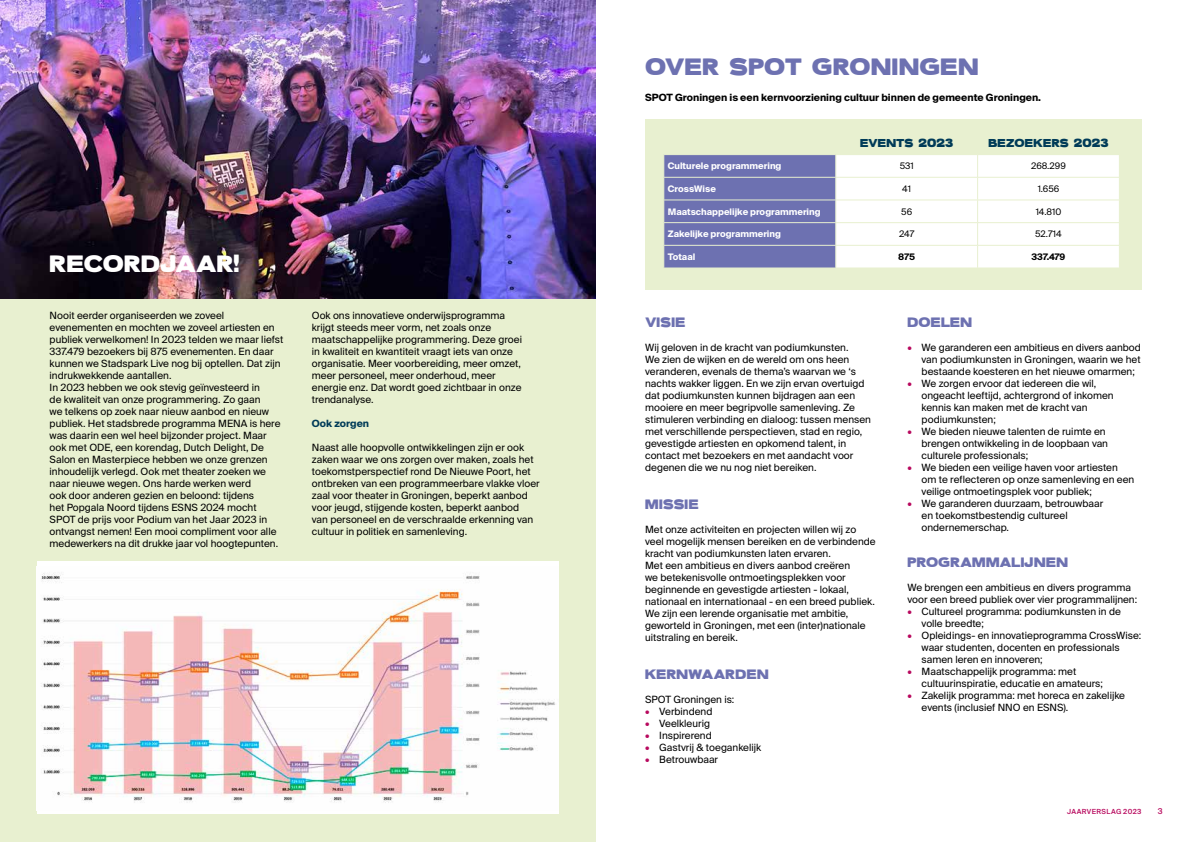
<style>
.page{position:relative;width:1191px;height:842px;background:#fff}
.page>*{position:absolute;margin:0;border:0;box-sizing:border-box;transform-origin:0 0}
.t1{font:33px "Eighties";letter-spacing:.015em;color:#6d71b1}
.t2{font:33px "Eighties";letter-spacing:-.005em;color:#fff}
.t3{font:19px "Eighties";letter-spacing:.005em;color:#6d71b1}
.t4{font:16px "Eighties";letter-spacing:.005em;color:#003b58}
.t5{font:10px/12px "Suisse Intl";color:#000}
.t6{font:700 10px "Suisse Intl";color:#000}
.t7{font:700 10px "Suisse Intl";color:#003b58}
.t8{font:700 9px "Suisse Intl";color:#fff}
.t9{font:9px "Suisse Intl";color:#000}
.t10{font:700 9px "Suisse Intl";color:#000}
.t11{font:500 8px "Suisse Intl";color:#b8095e}
.t12{font:500 7px "Suisse Intl";letter-spacing:.055em;color:#b8095e}
.s1{color:#b8095e}
</style>
<div class="page">
<div style="left:0;top:0;width:595px;height:842px;background:#e8f0d0"></div>
<img style="left:0;top:0;width:595px;height:299px">
<div style="left:37px;top:561px;width:521px;height:253px;background:#fff"></div>
<img style="left:41px;top:573px;width:514px;height:230px">
<div style="left:645px;top:119px;width:496px;height:170px;background:#e8f0d0"></div>
<svg style="left:663px;top:155px;width:456px;height:113px;background:#c9cbe0"></svg>
<h1 class="t2" style="left:50px;top:248px;width:191px">RECORDJAAR!</h1>
<p class="t5" style="left:50px;top:309px;width:235px">Nooit eerder organiseerden we zoveel evenementen en mochten we zoveel artiesten en publiek verwelkomen! In 2023 telden we maar liefst 337.479 bezoekers bij 875 evenementen. En daar kunnen we Stadspark Live nog bij optellen. Dat zijn indrukwekkende aantallen.<br>In 2023 hebben we ook stevig geïnvesteerd in<br>de kwaliteit van onze programmering. Zo gaan<br>we telkens op zoek naar nieuw aanbod en nieuw publiek. Het stadsbrede programma MENA is here was daarin een wel heel bijzonder project. Maar ook met ODE, een korendag, Dutch Delight, De Salon en Masterpiece hebben we onze grenzen inhoudelijk verlegd. Ook met theater zoeken we naar nieuwe wegen. Ons harde werken werd<br>ook door anderen gezien en beloond: tijdens<br>het Popgala Noord tijdens ESNS 2024 mocht SPOT de prijs voor Podium van het Jaar 2023 in ontvangst nemen! Een mooi compliment voor alle medewerkers na dit drukke jaar vol hoogtepunten.</p>
<p class="t5" style="left:312px;top:309px;width:212px">Ook ons innovatieve onderwijsprogramma krijgt steeds meer vorm, net zoals onze maatschappelijke programmering. Deze groei in kwaliteit en kwantiteit vraagt iets van onze organisatie. Meer voorbereiding, meer omzet, meer personeel, meer onderhoud, meer energie enz. Dat wordt goed zichtbaar in onze trendanalyse.</p>
<p class="t7" style="left:312px;top:418px;width:59px">Ook zorgen</p>
<p class="t5" style="left:312px;top:441px;width:229px">Naast alle hoopvolle ontwikkelingen zijn er ook zaken waar we ons zorgen over maken, zoals het toekomstperspectief rond De Nieuwe Poort, het ontbreken van een programmeerbare vlakke vloer zaal voor theater in Groningen, beperkt aanbod voor jeugd, stijgende kosten, beperkt aanbod<br>van personeel en de verschraalde erkenning van cultuur in politiek en samenleving.</p>
<h1 class="t1" style="left:645px;top:51px;width:335px">OVER SPOT GRONINGEN</h1>
<p class="t6" style="left:645px;top:92px;width:397px">SPOT Groningen is een kernvoorziening cultuur binnen de gemeente Groningen.</p>
<h3 class="t4" style="left:860px;top:135px;width:95px">EVENTS 2023</h3>
<h3 class="t4" style="left:988px;top:135px;width:122px">BEZOEKERS 2023</h3>
<p class="t8" style="left:668px;top:161px;width:115px">Culturele programmering</p>
<p class="t9" style="left:899px;top:161px;width:16px">531</p>
<p class="t9" style="left:1031px;top:161px;width:36px">268.299</p>
<p class="t8" style="left:668px;top:184px;width:50px">CrossWise</p>
<p class="t9" style="left:902px;top:184px;width:10px">41</p>
<p class="t9" style="left:1037px;top:184px;width:23px">1.656</p>
<p class="t8" style="left:668px;top:206px;width:154px">Maatschappelijke programmering</p>
<p class="t9" style="left:901px;top:206px;width:12px">56</p>
<p class="t9" style="left:1035px;top:206px;width:27px">14.810</p>
<p class="t8" style="left:668px;top:229px;width:115px">Zakelijke programmering</p>
<p class="t9" style="left:899px;top:229px;width:17px">247</p>
<p class="t9" style="left:1035px;top:229px;width:28px">52.714</p>
<p class="t8" style="left:668px;top:252px;width:29px">Totaal</p>
<p class="t10" style="left:898px;top:252px;width:18px">875</p>
<p class="t10" style="left:1031px;top:252px;width:35px">337.479</p>
<h2 class="t3" style="left:645px;top:313px;width:42px">VISIE</h2>
<p class="t5" style="left:645px;top:342px;width:227px">Wij geloven in de kracht van podiumkunsten.<br>We zien de wijken en de wereld om ons heen veranderen, evenals de thema’s waarvan we ‘s nachts wakker liggen. En we zijn ervan overtuigd dat podiumkunsten kunnen bijdragen aan een mooiere en meer begripvolle samenleving. Ze stimuleren verbinding en dialoog: tussen mensen met verschillende perspectieven, stad en regio, gevestigde artiesten en opkomend talent, in contact met bezoekers en met aandacht voor degenen die we nu nog niet bereiken.</p>
<h2 class="t3" style="left:645px;top:495px;width:55px">MISSIE</h2>
<p class="t5" style="left:645px;top:523px;width:232px">Met onze activiteiten en projecten willen wij zo veel mogelijk mensen bereiken en de verbindende kracht van podiumkunsten laten ervaren.<br>Met een ambitieus en divers aanbod creëren<br>we betekenisvolle ontmoetingsplekken voor beginnende en gevestigde artiesten - lokaal, nationaal en internationaal - en een breed publiek.<br>We zijn een lerende organisatie met ambitie, geworteld in Groningen, met een (inter)nationale uitstraling en bereik.</p>
<h2 class="t3" style="left:645px;top:665px;width:125px">KERNWAARDEN</h2>
<p class="t5" style="left:645px;top:693px;width:91px">SPOT Groningen is:</p>
<p class="t5" style="left:645px;top:705px;width:69px"><span class="s1">•</span> Verbindend</p>
<p class="t5" style="left:645px;top:717px;width:66px"><span class="s1">•</span> Veelkleurig</p>
<p class="t5" style="left:645px;top:729px;width:68px"><span class="s1">•</span> Inspirerend</p>
<p class="t5" style="left:645px;top:741px;width:118px"><span class="s1">•</span> Gastvrij &amp; toegankelijk</p>
<p class="t5" style="left:645px;top:753px;width:75px"><span class="s1">•</span> Betrouwbaar</p>
<h2 class="t3" style="left:907px;top:313px;width:66px">DOELEN</h2>
<p class="t5" style="left:921px;top:342px;width:221px;text-align:justify;text-indent:-14px"><span class="s1">•</span> We garanderen een ambitieus en divers aanbod van podiumkunsten in Groningen, waarin we het bestaande koesteren en het nieuwe omarmen;</p>
<p class="t5" style="left:921px;top:378px;width:193px;text-indent:-14px"><span class="s1">•</span> We zorgen ervoor dat iedereen die wil, ongeacht leeftijd, achtergrond of inkomen kennis kan maken met de kracht van podiumkunsten;</p>
<p class="t5" style="left:921px;top:426px;width:188px;text-indent:-14px"><span class="s1">•</span> We bieden nieuwe talenten de ruimte en brengen ontwikkeling in de loopbaan van culturele professionals;</p>
<p class="t5" style="left:921px;top:462px;width:214px;text-indent:-14px"><span class="s1">•</span> We bieden een veilige haven voor artiesten om te reflecteren op onze samenleving en een veilige ontmoetingsplek voor publiek;</p>
<p class="t5" style="left:921px;top:498px;width:183px;text-indent:-14px"><span class="s1">•</span> We garanderen duurzaam, betrouwbaar en toekomstbestendig cultureel ondernemerschap.</p>
<h2 class="t3" style="left:907px;top:553px;width:162px">PROGRAMMALIJNEN</h2>
<p class="t5" style="left:907px;top:582px;width:231px">We brengen een ambitieus en divers programma voor een breed publiek over vier programmalijnen:</p>
<p class="t5" style="left:921px;top:606px;width:201px;text-indent:-14px"><span class="s1">•</span> Cultureel programma: podiumkunsten in de volle breedte;</p>
<p class="t5" style="left:921px;top:630px;width:221px;text-indent:-14px"><span class="s1">•</span> Opleidings- en innovatieprogramma CrossWise: waar studenten, docenten en professionals samen leren en innoveren;</p>
<p class="t5" style="left:921px;top:666px;width:183px;text-indent:-14px"><span class="s1">•</span> Maatschappelijk programma: met cultuurinspiratie, educatie en amateurs;</p>
<p class="t5" style="left:921px;top:690px;width:205px;text-indent:-14px"><span class="s1">•</span> Zakelijk programma: met horeca en zakelijke events (inclusief NNO en ESNS).</p>
<p class="t12" style="left:1067px;top:807px;width:76px">JAARVERSLAG 2023</p>
<p class="t11" style="left:1157px;top:807px;width:6px">3</p>
</div>
